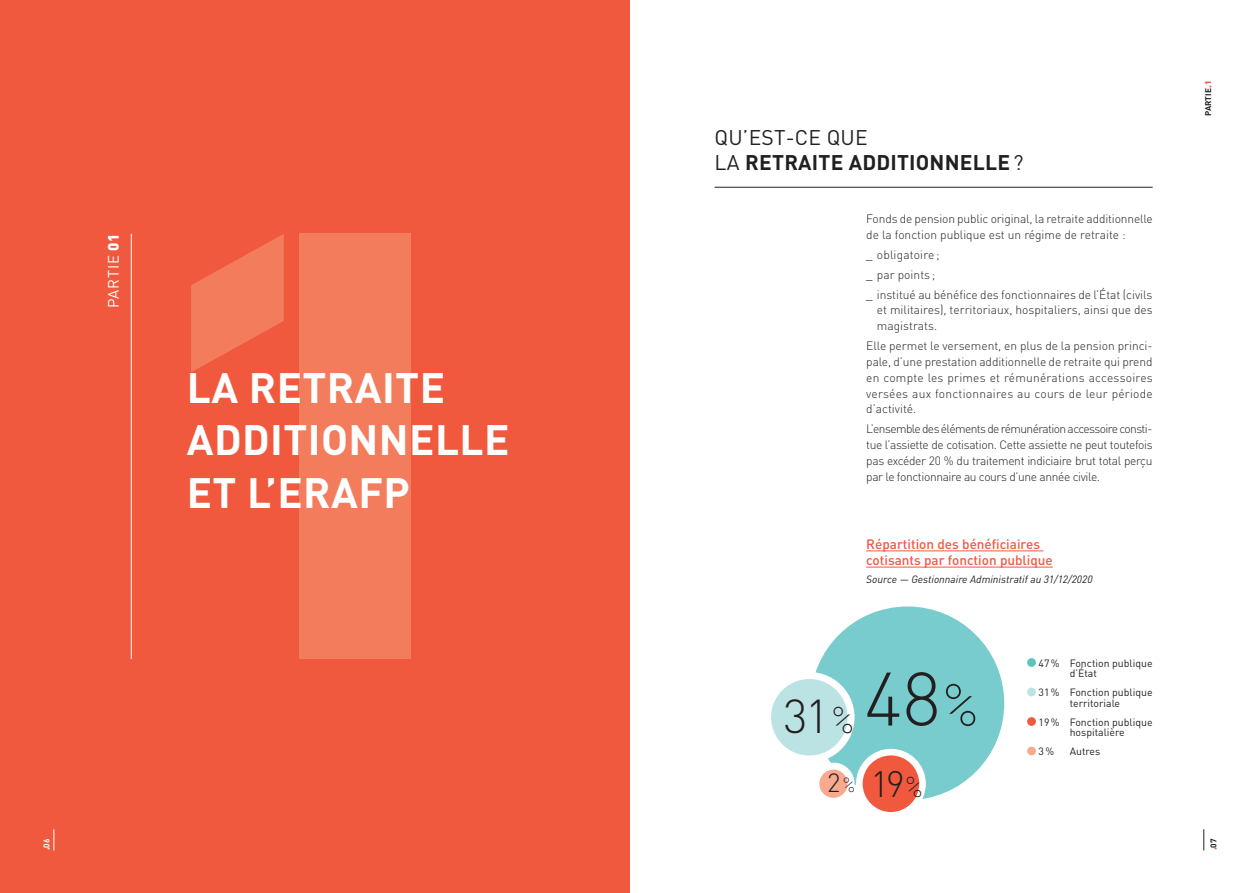
<style>
.page{position:relative;width:1259px;height:893px;background:#fff}
.page>*{position:absolute;margin:0;border:0;box-sizing:border-box;transform-origin:0 0}
.t1{font:300 74.4px "DIN";color:#231f20}
.t2{font:300 46.95px "DIN";color:#231f20}
.t3{font:700 42px/52.5px "DIN";letter-spacing:.01em;color:#fff}
.t4{font:300 36.3px "DIN";color:#231f20}
.t5{font:300 25.95px "DIN";color:#231f20}
.ST1-ok{font:700 21px/25.2px "DIN";letter-spacing:.01em;color:#231f20}
.t6{font:15px "DIN";letter-spacing:.05em;color:#fff}
.t7{font:500 13.5px/16.2px "DIN";color:#f0593e}
.Texte_courant{font:300 12px/15.8px "DIN";color:#231f20;text-align:justify}
.t8{font:10.5px/10.5px "DIN";color:#231f20;text-align:center}
.Source_Graphs{font:italic 10.5px "DIN";color:#231f20}
.t9{font:700 8.25px "DIN";color:#231f20}
.t10{font:700 8.25px "DIN";color:#fff}
.s1{font-weight:900}
.s2{font-weight:400}
.s3{font-family:"ATC Harris";font-size:37.05px}
.s4{font-family:"ATC Harris";font-size:58.8px}
.s5{font-family:"ATC Harris";font-size:20.55px}
.s6{font-family:"ATC Harris";font-size:28.65px}
.s7{font-weight:900;color:#f0593e}
</style>
<div class="page">
<hr style="left:714px;top:187px;width:438px;height:1px;background:#231f20">
<hr style="left:866px;top:551px;width:177px;height:1px;background:#f0593e">
<hr style="left:866px;top:567px;width:186px;height:1px;background:#f0593e">
<div style="left:1027px;top:658px;width:9px;height:9px;background:#5ac4bd;border-radius:50%"></div>
<div style="left:1027px;top:688px;width:9px;height:8px;background:#bce3e4;border-radius:50%"></div>
<div style="left:1027px;top:717px;width:9px;height:9px;background:#f0593e;border-radius:50%"></div>
<div style="left:1027px;top:747px;width:9px;height:8px;background:#f8a98e;border-radius:50%"></div>
<div style="left:805px;top:601px;width:205px;height:205px;background:#78cccd;border-radius:50%"></div>
<div style="left:799px;top:595px;width:216px;height:216px;border:11px solid #fff;border-radius:50%"></div>
<div style="left:767px;top:675px;width:84px;height:84px;background:#bce3e4;border-radius:50%"></div>
<div style="left:764px;top:672px;width:90px;height:90px;border:7px solid #fff;border-radius:50%"></div>
<div style="left:859px;top:752px;width:63px;height:63px;background:#f0593e;border-radius:50%"></div>
<div style="left:856px;top:749px;width:70px;height:70px;border:7px solid #fff;border-radius:50%"></div>
<div style="left:816px;top:766px;width:35px;height:35px;background:#f8a98e;border-radius:50%"></div>
<div style="left:812px;top:763px;width:42px;height:42px;border:7px solid #fff;border-radius:50%"></div>
<div style="left:0;top:0;width:629px;height:893px;background:#f0593e"></div>
<div style="left:300px;top:234px;width:111px;height:425px;background:#f37c5d"></div>
<svg style="left:191px;top:234px;width:93px;height:138px"></svg>
<hr style="left:131px;top:234px;width:1px;height:425px;background:#fff">
<svg style="left:1203px;top:829px;width:1px;height:21px"></svg>
<svg style="left:54px;top:829px;width:1px;height:21px"></svg>
<p class="t6" style="left:104px;top:308px;width:76px;rotate:-90deg">PARTIE <span class="s1">01</span></p>
<p class="t3" style="left:187px;top:359px;width:324px">LA RETRAITE<br>ADDITIONNELLE<br>ET L’ERAFP</p>
<p class="t10" style="left:41px;top:850px;width:13px;rotate:-90deg"><sub>•</sub>06</p>
<p class="ST1-ok" style="left:714px;top:124px;width:310px"><span class="s2">QU’EST-CE QUE<br>LA</span> RETRAITE ADDITIONNELLE<span class="s2">?</span></p>
<p class="Texte_courant" style="left:866px;top:211px;width:288px">Fonds de pension public original, la retraite additionnelle de la fonction publique est un régime de retraite :</p>
<p class="Texte_courant" style="left:866px;top:246px;width:75px"><span class="s2">_</span> obligatoire ;</p>
<p class="Texte_courant" style="left:866px;top:266px;width:71px"><span class="s2">_</span> par points ;</p>
<p class="Texte_courant" style="left:877px;top:286px;width:277px;text-indent:-11px"><span class="s2">_</span> institué au bénéfice des fonctionnaires de l’État (civils et militaires), territoriaux, hospitaliers, ainsi que des magistrats.</p>
<p class="Texte_courant" style="left:866px;top:338px;width:288px">Elle permet le versement, en plus de la pension princi&shy;pale, d’une prestation additionnelle de retraite qui prend en compte les primes et rémunérations accessoires versées aux fonctionnaires au cours de leur période d’activité.</p>
<p class="Texte_courant" style="left:866px;top:421px;width:288px">L’ensemble des éléments de rémunération accessoire consti&shy;tue l’assiette de cotisation. Cette assiette ne peut toutefois pas excéder 20 % du traitement indiciaire brut total perçu par le fonctionnaire au cours d’une année civile.</p>
<p class="t7" style="left:866px;top:536px;width:188px">Répartition des bénéficiaires cotisants par fonction publique</p>
<p class="Source_Graphs" style="left:866px;top:573px;width:228px">Source — Gestionnaire Administratif au 31/12/2020</p>
<p class="t2" style="left:783px;top:688px;width:72px">31<span class="s3">%</span></p>
<p class="t1" style="left:864px;top:653px;width:116px">48<span class="s4">%</span></p>
<p class="t8" style="left:1069px;top:658px;width:84px;text-align:left;text-indent:-31px">47% Fonction publique d’État</p>
<p class="t8" style="left:1038px;top:687px;width:115px">31% Fonction publique territoriale</p>
<p class="t8" style="left:1038px;top:717px;width:115px">19% Fonction publique hospitalière</p>
<p class="t8" style="left:1038px;top:746px;width:17px">3%</p>
<p class="t8" style="left:1069px;top:746px;width:32px">Autres</p>
<p class="t5" style="left:827px;top:767px;width:29px">2<span class="s5">%</span></p>
<p class="t4" style="left:870px;top:762px;width:54px">19<span class="s6">%</span></p>
<p class="t9" style="left:1202px;top:116px;width:37px;rotate:-90deg">PARTIE<sub>•</sub><span class="s7">1</span></p>
<p class="t9" style="left:1208px;top:850px;width:13px;rotate:-90deg"><sub>•</sub>07</p>
</div>
